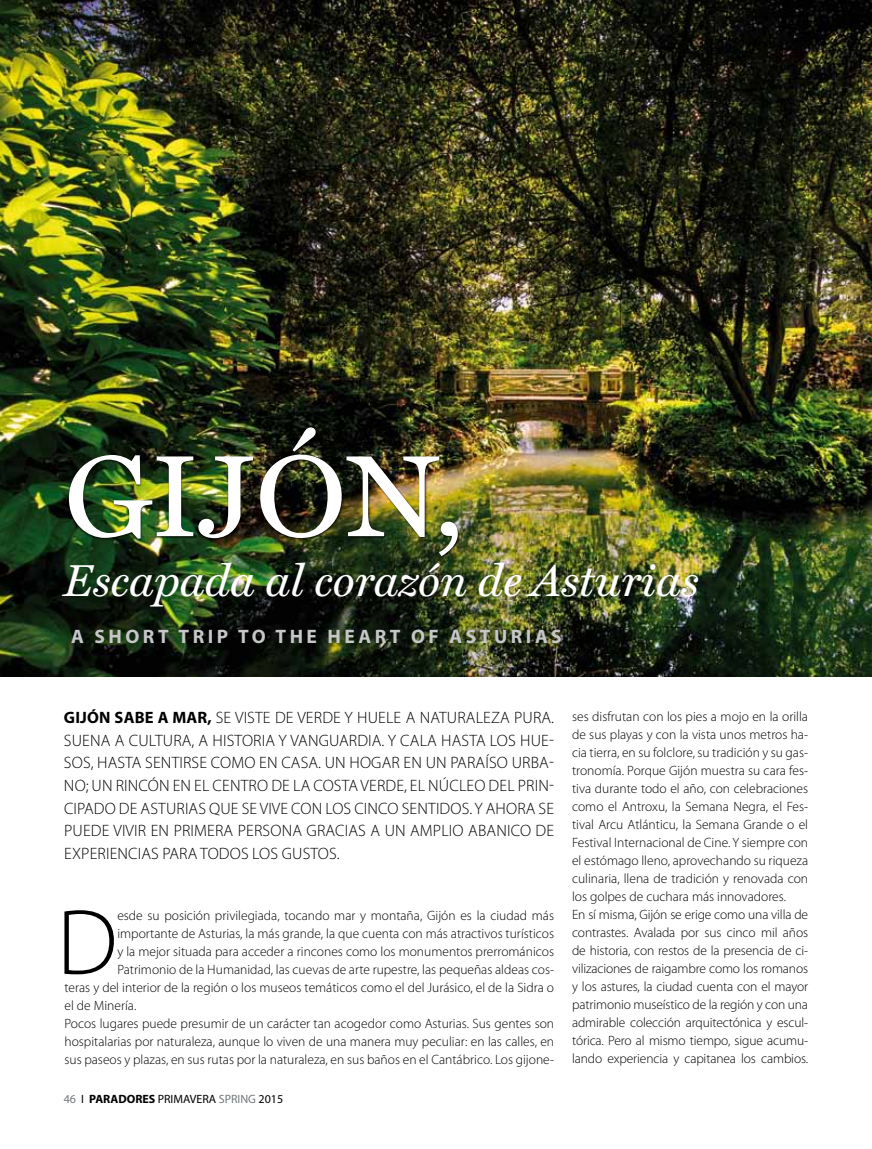
<style>
.page{position:relative;width:872px;height:1149px;background:#fff}
.page>*{position:absolute;margin:0;border:0;box-sizing:border-box;transform-origin:0 0}
.t1{font:116.55px "Miller Text";letter-spacing:-.005em;color:#fff}
.t2{font:300 93.6px "Myriad Pro";color:#000}
.t3{font:italic 45px "Miller Text";color:#fff}
.t4{font:700 19.5px "Myriad Pro";letter-spacing:.18em;color:#c6c7c8}
.t5{font:300 16.5px "Myriad Pro";letter-spacing:.01em;color:#000}
.t6{font:700 16.5px "Myriad Pro";letter-spacing:.01em;color:#000}
.t7{font:300 13.5px/18px "Myriad Pro";color:#000}
.t8{font:700 12px "Myriad Pro";color:#000}
.t9{font:12px "Myriad Pro";color:#72797e}
.t10{font:12px "Myriad Pro";color:#000}
.s1{font-weight:300}
.s2{font-weight:400;color:#72797e}
.s3{font-weight:400}
.s4{color:#000}
</style>
<div class="page">
<img style="left:0;top:0;width:872px;height:676px">
<div style="left:68px;top:427px;width:392px;height:131px;background:#000;opacity:.82"></div>
<h1 class="t1" style="left:64px;top:427px;width:401px">GIJÓN,</h1>
<h3 class="t3" style="left:64px;top:553px;width:637px">Escapada al corazón de Asturias</h3>
<h3 class="t4" style="left:71px;top:623px;width:492px">A SHORT TRIP TO THE HEA RT OF ASTURIA S</h3>
<p class="t6" style="left:64px;top:706px;width:180px">GIJÓN SABE A MAR, <span class="s1">se viste</span></p>
<p class="t5" style="left:275px;top:707px;width:32px">de verde</p>
<p class="t5" style="left:344px;top:707px;width:23px">y huele</p>
<p class="t5" style="left:406px;top:707px;width:24px">a naturaleza</p>
<p class="t5" style="left:514px;top:707px;width:10px">pura</p>
<p class="t5" style="left:551px;top:707px;width:4px">.</p>
<p class="t5" style="left:64px;top:730px;width:19px">Suena</p>
<p class="t5" style="left:115px;top:730px;width:24px">a cultura</p>
<p class="t5" style="left:192px;top:730px;width:30px">, a historia</p>
<p class="t5" style="left:278px;top:730px;width:23px">y vanguardia</p>
<p class="t5" style="left:381px;top:730px;width:29px">. Y cala</p>
<p class="t5" style="left:441px;top:730px;width:10px">hasta</p>
<p class="t5" style="left:490px;top:730px;width:9px">los</p>
<p class="t5" style="left:520px;top:730px;width:35px">hue -</p>
<p class="t5" style="left:64px;top:752px;width:43px">sos , hasta</p>
<p class="t5" style="left:145px;top:752px;width:9px">sentirse</p>
<p class="t5" style="left:211px;top:752px;width:12px">como</p>
<p class="t5" style="left:259px;top:752px;width:33px">en casa</p>
<p class="t5" style="left:318px;top:752px;width:42px">. Un hogar</p>
<p class="t5" style="left:403px;top:752px;width:57px">enunpara</p>
<p class="t5" style="left:485px;top:752px;width:37px">íso urba</p>
<p class="t5" style="left:549px;top:752px;width:6px">-</p>
<p class="t5" style="left:64px;top:775px;width:61px">no; unrinc</p>
<p class="t5" style="left:148px;top:775px;width:75px">ónen el centro</p>
<p class="t5" style="left:271px;top:775px;width:61px">de la Costa</p>
<p class="t5" style="left:360px;top:775px;width:18px">Verde</p>
<p class="t5" style="left:404px;top:775px;width:56px">, el núcleo</p>
<p class="t5" style="left:488px;top:775px;width:10px">del</p>
<p class="t5" style="left:518px;top:775px;width:38px">Prin-</p>
<p class="t5" style="left:64px;top:797px;width:10px">cipado</p>
<p class="t5" style="left:119px;top:797px;width:41px">de Asturias</p>
<p class="t5" style="left:209px;top:797px;width:11px">que</p>
<p class="t5" style="left:242px;top:797px;width:26px">se vive</p>
<p class="t5" style="left:291px;top:797px;width:11px">con</p>
<p class="t5" style="left:325px;top:797px;width:9px">los</p>
<p class="t5" style="left:354px;top:797px;width:10px">cinco</p>
<p class="t5" style="left:402px;top:797px;width:10px">sentidos</p>
<p class="t5" style="left:469px;top:797px;width:28px">. Y ahora</p>
<p class="t5" style="left:538px;top:797px;width:9px">se</p>
<p class="t5" style="left:64px;top:820px;width:10px">puede</p>
<p class="t5" style="left:113px;top:820px;width:8px">vivir</p>
<p class="t5" style="left:151px;top:820px;width:33px">en primera</p>
<p class="t5" style="left:238px;top:820px;width:10px">persona</p>
<p class="t5" style="left:306px;top:820px;width:10px">gracias</p>
<p class="t5" style="left:370px;top:820px;width:50px">aun amplio</p>
<p class="t5" style="left:468px;top:820px;width:10px">abanico</p>
<p class="t5" style="left:535px;top:820px;width:10px">de</p>
<p class="t5" style="left:64px;top:842px;width:26px">experiencias</p>
<p class="t5" style="left:162px;top:842px;width:10px">para</p>
<p class="t5" style="left:200px;top:842px;width:11px">todos</p>
<p class="t5" style="left:252px;top:842px;width:9px">los</p>
<p class="t5" style="left:282px;top:842px;width:10px">gustos</p>
<p class="t5" style="left:337px;top:842px;width:4px">.</p>
<h2 class="t2" style="left:57px;top:886px;width:62px">D</h2>
<p class="t7" style="left:117px;top:905px;width:438px">esde su posición privilegiada, tocando mar y montaña, Gijón es la ciudad más</p>
<p class="t7" style="left:117px;top:923px;width:438px">importante de Asturias, la más grande, la que cuenta con más atractivos turísticos</p>
<p class="t7" style="left:117px;top:941px;width:438px">y la mejor situada para acceder a rincones como los monumentos prerrománicos</p>
<p class="t7" style="left:117px;top:959px;width:438px">Patrimonio de la Humanidad, las cuevas de arte rupestre, las pequeñas aldeas cos-</p>
<p class="t7" style="left:64px;top:977px;width:491px">teras y del interior de la región o los museos temáticos como el del Jurásico, el de la Sidra o</p>
<p class="t7" style="left:64px;top:995px;width:73px">el de Minería.</p>
<p class="t7" style="left:64px;top:1013px;width:491px">Pocos lugares puede presumir de un carácter tan acogedor como Asturias. Sus gentes son</p>
<p class="t7" style="left:64px;top:1031px;width:491px">hospitalarias por naturaleza, aunque lo viven de una manera muy peculiar: en las calles, en</p>
<p class="t7" style="left:64px;top:1049px;width:491px">sus paseos y plazas, en sus rutas por la naturaleza, en sus baños en el Cantábrico. Los gijone-</p>
<p class="t8" style="left:64px;top:1090px;width:71px"><span class="s2">46</span> <span class="s3">Ι</span> PARADORES</p>
<p class="t10" style="left:158px;top:1091px;width:46px">PRI MAVERA</p>
<p class="t9" style="left:219px;top:1091px;width:66px">SPRING <span class="s4">2015</span></p>
<p class="t7" style="left:572px;top:707px;width:237px">ses disfrutan con los pies a mojo en la orilla de sus playas y con la vista unos metros ha&shy;cia tierra, en su folclore, su tradición y su gas&shy;tronomía. Porque Gijón muestra su cara fes&shy;tiva durante todo el año, con celebraciones como el Antroxu, la Semana Negra, el Fes&shy;tival Arcu Atlánticu, la Semana Grande o el Festival Internacional de Cine. Y siempre con el estómago lleno, aprovechando su riqueza culinaria, llena de tradición y renovada con los golpes de cuchara más innovadores.<br>En sí misma, Gijón se erige como una villa de contrastes. Avalada por sus cinco mil años de historia, con restos de la presencia de ci&shy;vilizaciones de raigambre como los romanos y los astures, la ciudad cuenta con el mayor patrimonio museístico de la región y con una admirable colección arquitectónica y escul&shy;tórica. Pero al mismo tiempo, sigue acumu&shy;lando experiencia y capitanea los cambios.</p>
</div>
